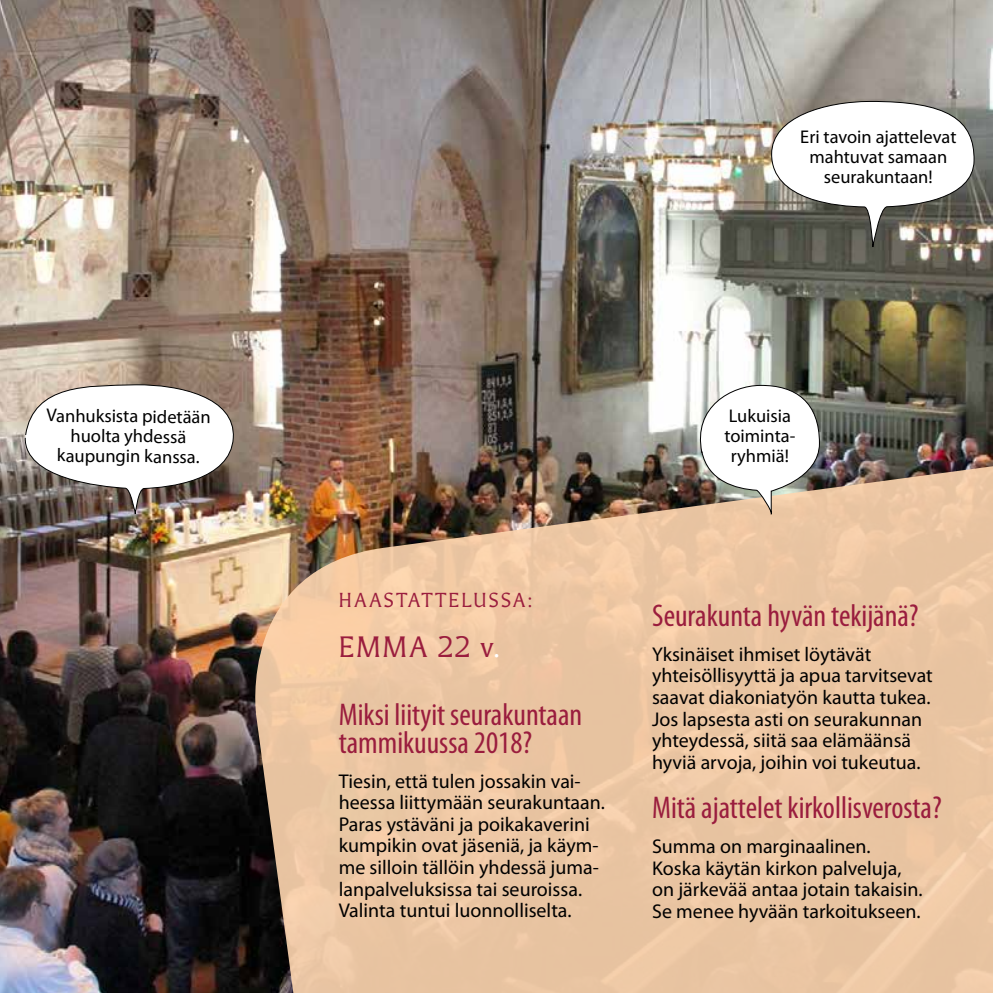
<style>
.page{position:relative;width:993px;height:993px;background:#fff}
.page>*{position:absolute;margin:0;border:0;box-sizing:border-box;transform-origin:0 0}
.t1{font:condensed 31.5px/28px "Myriad Pro";color:#9a1d3e}
.t2{font:28px "Martti";letter-spacing:.06em;color:#9a1d3e}
.t3{font:19.95px/21.5px "Myriad Pro";color:#000}
.t4{font:19.25px "Martti";letter-spacing:.115em;color:#9a1d3e}
.t5{font:18.38px/19.9px "Myriad Pro";color:#000;text-align:center}
.s1{color:#fff}
</style>
<div class="page">
<img style="left:0;top:0;width:992px;height:992px">
<svg style="left:236px;top:459px;width:756px;height:533px;background:#dbb796"></svg>
<svg style="left:24px;top:383px;width:212px;height:131px"></svg>
<svg style="left:770px;top:101px;width:204px;height:147px"></svg>
<svg style="left:692px;top:384px;width:128px;height:130px"></svg>
<p class="t5" style="left:47px;top:404px;width:165px;rotate:1deg">Vanhuksista pidetään huolta yhdessä kaupungin kanssa.</p>
<p class="t5" style="left:800px;top:127px;width:158px">Eri tavoin ajattelevat mahtuvat samaan seurakuntaan!</p>
<p class="t5" style="left:724px;top:405px;width:72px">Lukuisia toiminta&shy;ryhmiä!</p>
<p class="t4" style="left:339px;top:588px;width:195px">HAASTATTELUSSA:</p>
<h2 class="t2" style="left:339px;top:629px;width:162px">EMMA 22 v<span class="s1">.</span></h2>
<h1 class="t1" style="left:338px;top:699px;width:245px">Miksi liityit seurakuntaan tammikuussa 2018?</h1>
<p class="t3" style="left:338px;top:769px;width:268px">Tiesin, että tulen jossakin vai&shy;heessa liittymään seurakuntaan.<br>Paras ystäväni ja poikakaverini kumpikin ovat jäseniä, ja käym&shy;me silloin tällöin yhdessä juma&shy;lanpalveluksissa tai seuroissa.<br>Valinta tuntui luonnolliselta.</p>
<h1 class="t1" style="left:651px;top:600px;width:268px">Seurakunta hyvän tekijänä?</h1>
<p class="t3" style="left:651px;top:642px;width:282px">Yksinäiset ihmiset löytävät yhteisöllisyyttä ja apua tarvitsevat saavat diakoniatyön kautta tukea.<br>Jos lapsesta asti on seurakunnan yhteydessä, siitä saa elämäänsä hyviä arvoja, joihin voi tukeutua.</p>
<h1 class="t1" style="left:651px;top:792px;width:291px">Mitä ajattelet kirkollisverosta?</h1>
<p class="t3" style="left:651px;top:834px;width:272px">Summa on marginaalinen.<br>Koska käytän kirkon palveluja, on järkevää antaa jotain takaisin.<br>Se menee hyvään tarkoitukseen.</p>
</div>
